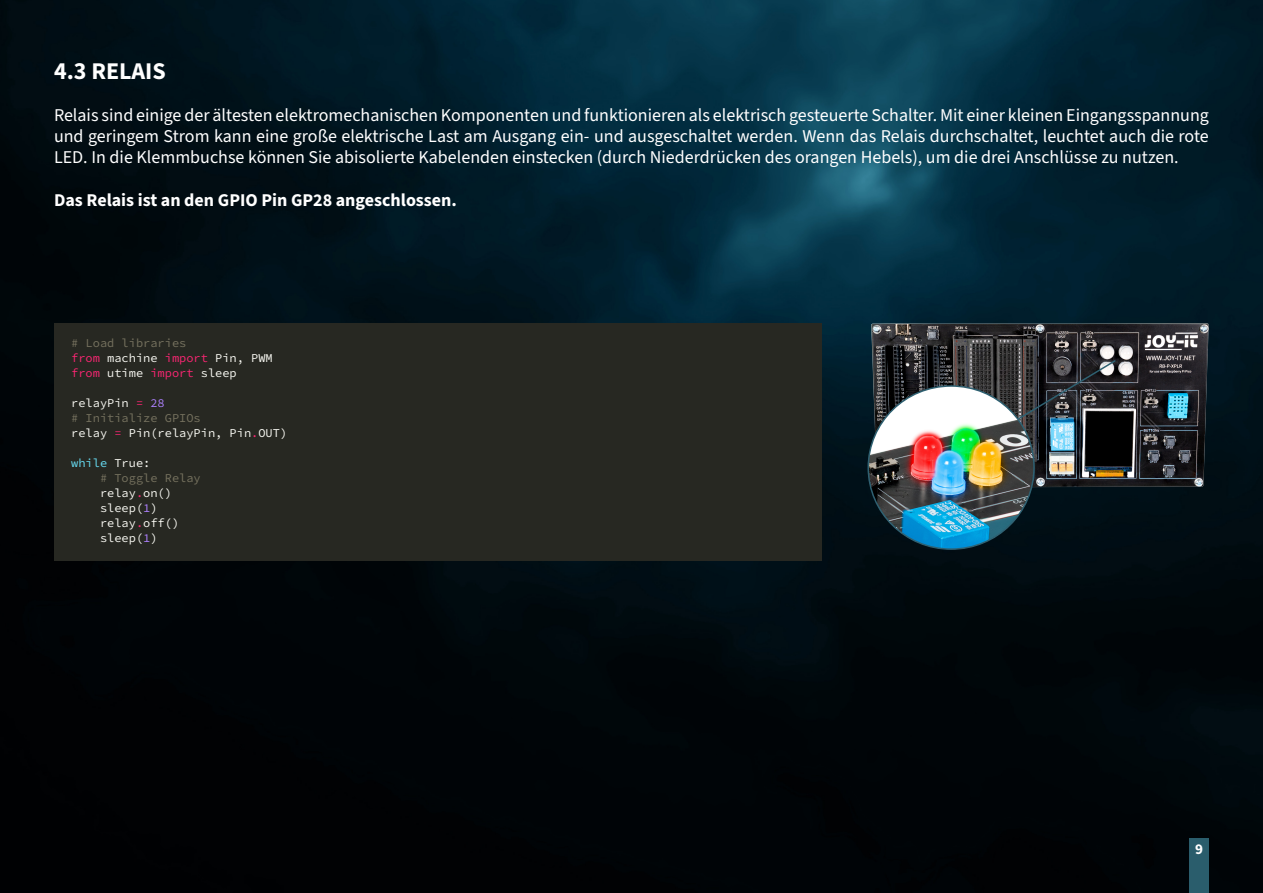
<style>
.page{position:relative;width:1263px;height:893px;background:#fff}
.page>*{position:absolute;margin:0;border:0;box-sizing:border-box;transform-origin:0 0}
.Default{font:700 24px "Source Sans 3";color:#fff}
.Pa1{font:18px/21px "Source Sans 3";color:#fff;text-align:justify}
.Default-2{font:700 18px "Source Sans 3";color:#fff}
.t1{font:700 15px "Source Sans 3";color:#fff}
.HTML_Preformatted{font:12px "Source Code Pro";color:#f8f8f2}
.HTML_Preformatted-2{font:12px "Source Code Pro";color:#75715e}
.HTML_Preformatted-3{font:12px "Source Code Pro";color:#f92672}
.HTML_Preformatted-4{font:12px "Source Code Pro";color:#66d9ef}
.s1{color:#f92672}
.s2{color:#f8f8f2}
.s3{color:#ae81ff}
</style>
<div class="page">
<img style="left:0;top:0;width:1263px;height:893px">
<img style="left:872px;top:323px;width:337px;height:165px">
<div style="left:868px;top:386px;width:166px;height:163px;background:#fff;border-radius:50%"></div>
<img style="left:868px;top:400px;width:166px;height:149px">
<svg style="left:1016px;top:359px;width:101px;height:62px;background:#38393d"></svg>
<div style="left:54px;top:323px;width:768px;height:237px;background:#272822"></div>
<div style="left:1189px;top:839px;width:20px;height:54px;background:#2a5d6c"></div>
<p class="Default" style="left:54px;top:55px;width:113px">4.3 RELAIS</p>
<p class="Pa1" style="left:54px;top:104px;width:1156px">Relais sind einige der ältesten elektromechanischen Komponenten und funktionieren als elektrisch gesteuerte Schalter. Mit einer kleinen Eingangsspannung und geringem Strom kann eine große elektrische Last am Ausgang ein- und ausgeschaltet werden. Wenn das Relais durchschaltet, leuchtet auch die rote LED. In die Klemmbuchse können Sie abisolierte Kabelenden einstecken (durch Niederdrücken des orangen Hebels), um die drei Anschlüsse zu nutzen.</p>
<p class="Default-2" style="left:54px;top:188px;width:404px">Das Relais ist an den GPIO Pin GP28 angeschlossen.</p>
<p class="HTML_Preformatted-2" style="left:71px;top:334px;width:117px"># Load libraries</p>
<p class="HTML_Preformatted" style="left:71px;top:349px;width:203px"><span class="s1">from</span> machine <span class="s1">import</span> Pin, PWM</p>
<p class="HTML_Preformatted-3" style="left:71px;top:364px;width:167px">from <span class="s2">utime</span> import <span class="s2">sleep</span></p>
<p class="HTML_Preformatted" style="left:71px;top:394px;width:95px">relayPin <span class="s1">=</span> <span class="s3">28</span></p>
<p class="HTML_Preformatted-2" style="left:71px;top:409px;width:131px"># Initialize GPIOs</p>
<p class="HTML_Preformatted" style="left:71px;top:424px;width:217px">relay <span class="s1">=</span> Pin(relayPin, Pin<span class="s1">.</span>OUT)</p>
<p class="HTML_Preformatted-4" style="left:71px;top:454px;width:81px">while <span class="s2">True:</span></p>
<p class="HTML_Preformatted-2" style="left:100px;top:469px;width:102px"># Toggle Relay</p>
<p class="HTML_Preformatted" style="left:100px;top:484px;width:73px">relay<span class="s1">.</span>on()</p>
<p class="HTML_Preformatted" style="left:100px;top:499px;width:59px">sleep(<span class="s3">1</span>)</p>
<p class="HTML_Preformatted" style="left:100px;top:514px;width:81px">relay<span class="s1">.</span>off()</p>
<p class="HTML_Preformatted" style="left:100px;top:529px;width:59px">sleep(<span class="s3">1</span>)</p>
<p class="t1" style="left:1195px;top:839px;width:9px">9</p>
</div>
